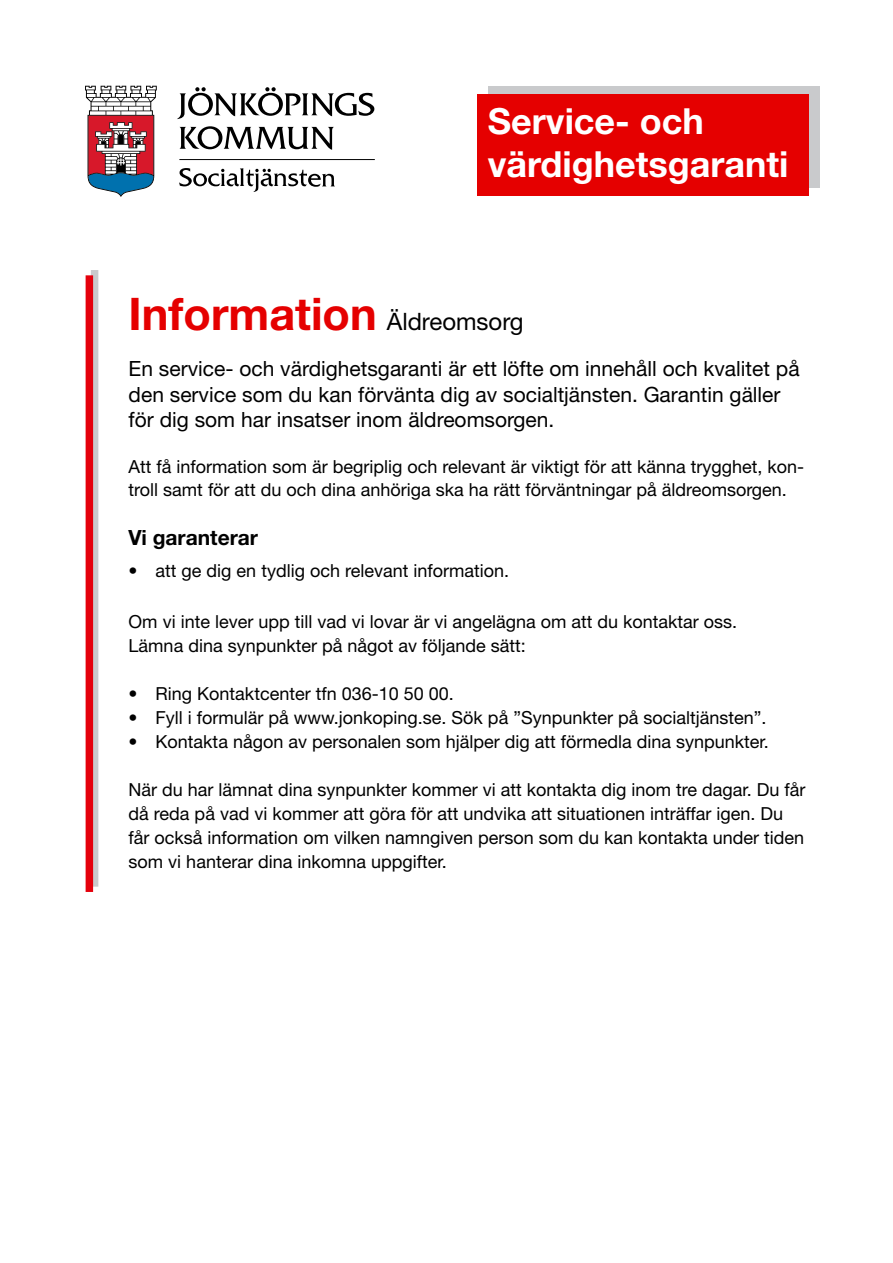
<style>
.page{position:relative;width:893px;height:1263px;background:#fff}
.page>*{position:absolute;margin:0;border:0;box-sizing:border-box;transform-origin:0 0}
.t1{font:700 45px "Helvetica Neue";color:#e50000}
.t2{font:700 36px/43.2px "Helvetica Neue";color:#fff}
.t3{font:21px/25.2px "Helvetica Neue";color:#000}
.t4{font:700 21px "Helvetica Neue";color:#000}
.t5{font:18px/24px "Helvetica Neue";color:#000}
.s1{font-weight:400;font-size:24px;color:#000}
</style>
<div class="page">
<svg style="left:91px;top:270px;width:7px;height:617px;background:#c9c5c7"></svg>
<div style="left:488px;top:86px;width:331px;height:102px;background:#c9cacc"></div>
<div style="left:477px;top:94px;width:332px;height:102px;background:#e50000"></div>
<svg style="left:180px;top:126px;width:154px;height:24px"></svg>
<svg style="left:177px;top:87px;width:197px;height:32px"></svg>
<hr style="left:179px;top:159px;width:196px;height:1px;background:#000">
<svg style="left:85px;top:86px;width:72px;height:111px"></svg>
<svg style="left:179px;top:168px;width:156px;height:24px"></svg>
<div style="left:86px;top:275px;width:7px;height:617px;background:#e5000c"></div>
<h2 class="t2" style="left:488px;top:99px;width:302px">Service- och värdighetsgaranti</h2>
<h1 class="t1" style="left:129px;top:286px;width:396px">Information <span class="s1">Äldreomsorg</span></h1>
<p class="t3" style="left:129px;top:356px;width:672px">En service- och värdighetsgaranti är ett löfte om innehåll och kvalitet på den service som du kan förvänta dig av socialtjänsten. Garantin gäller för dig som har insatser inom äldreomsorgen.</p>
<p class="t5" style="left:129px;top:454px;width:677px">Att få information som är begriplig och relevant är viktigt för att känna trygghet, kon&shy;troll samt för att du och dina anhöriga ska ha rätt förväntningar på äldreomsorgen.</p>
<p class="t4" style="left:129px;top:524px;width:131px">Vi garanterar</p>
<p class="t5" style="left:129px;top:558px;width:382px">• att ge dig en tydlig och relevant information.</p>
<p class="t5" style="left:129px;top:609px;width:610px">Om vi inte lever upp till vad vi lovar är vi angelägna om att du kontaktar oss.<br>Lämna dina synpunkter på något av följande sätt:</p>
<p class="t5" style="left:129px;top:681px;width:327px">• Ring Kontaktcenter tfn 036-10 50 00.</p>
<p class="t5" style="left:129px;top:705px;width:639px">• Fyll i formulär på www.jonkoping.se. Sök på ”Synpunkter på socialtjänsten”.</p>
<p class="t5" style="left:129px;top:729px;width:642px">• Kontakta någon av personalen som hjälper dig att förmedla dina synpunkter.</p>
<p class="t5" style="left:129px;top:777px;width:678px">När du har lämnat dina synpunkter kommer vi att kontakta dig inom tre dagar. Du får då reda på vad vi kommer att göra för att undvika att situationen inträffar igen. Du får också information om vilken namngiven person som du kan kontakta under tiden som vi hanterar dina inkomna uppgifter.</p>
</div>
